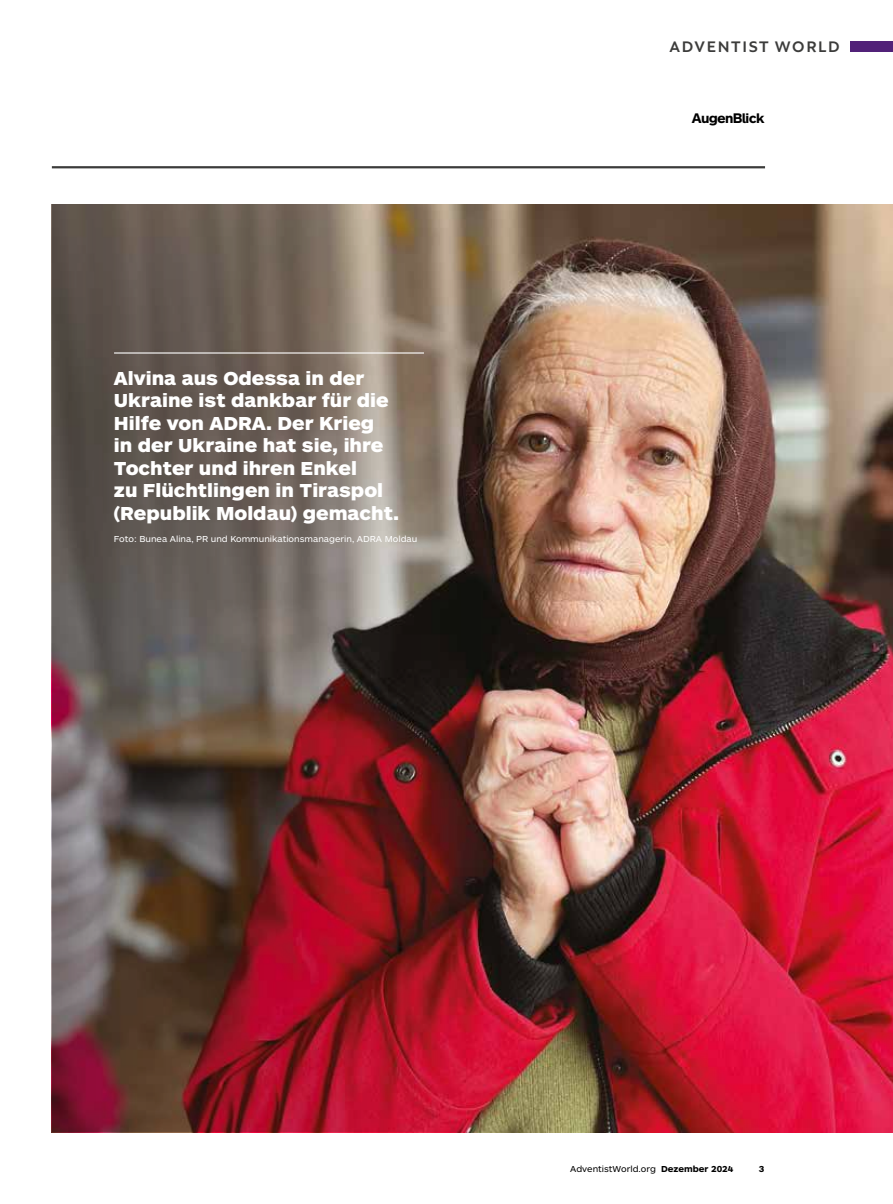
<style>
.page{position:relative;width:893px;height:1204px;background:#fff}
.page>*{position:absolute;margin:0;border:0;box-sizing:border-box;transform-origin:0 0}
.t1{font:900 19.5px/22.5px "ARS Maquette Pro";color:#fff}
.t2{font:700 16.5px "Rebrand Dis";letter-spacing:.1em;color:#3c3c3b}
.t3{font:700 13.5px "ARS Maquette Pro";color:#000}
.t4{font:9px "ARS Maquette Pro";color:#fff}
.t5{font:9px "ARS Maquette Pro";color:#000}
.t6{font:700 9px "ARS Maquette Pro";color:#000}
.s1{font-weight:700}
</style>
<div class="page">
<div style="left:850px;top:41px;width:43px;height:11px;background:#512178"></div>
<hr style="left:52px;top:166px;width:713px;height:2px;background:#3c3c3b">
<img style="left:52px;top:204px;width:841px;height:927px">
<hr style="left:114px;top:352px;width:310px;height:1px;background:#fff">
<p class="t1" style="left:114px;top:365px;width:287px">Alvina aus Odessa in der<br>Ukraine ist dankbar für die<br>Hilfe von ADRA. Der Krieg<br>in der Ukraine hat sie, ihre<br>Tochter und ihren Enkel<br>zu Flüchtlingen in Tiraspol (Republik Moldau) gemacht.</p>
<p class="t4" style="left:114px;top:533px;width:305px">Foto: Bunea Alina, PR und Kommunikationsmanagerin, ADRA Moldau</p>
<p class="t2" style="left:669px;top:34px;width:172px">ADVENTIST WORLD</p>
<p class="t3" style="left:692px;top:110px;width:74px">AugenBlick</p>
<p class="t5" style="left:570px;top:1163px;width:165px">AdventistWorld.org <span class="s1">Dezember 2024</span></p>
<p class="t6" style="left:759px;top:1163px;width:7px">3</p>
</div>
